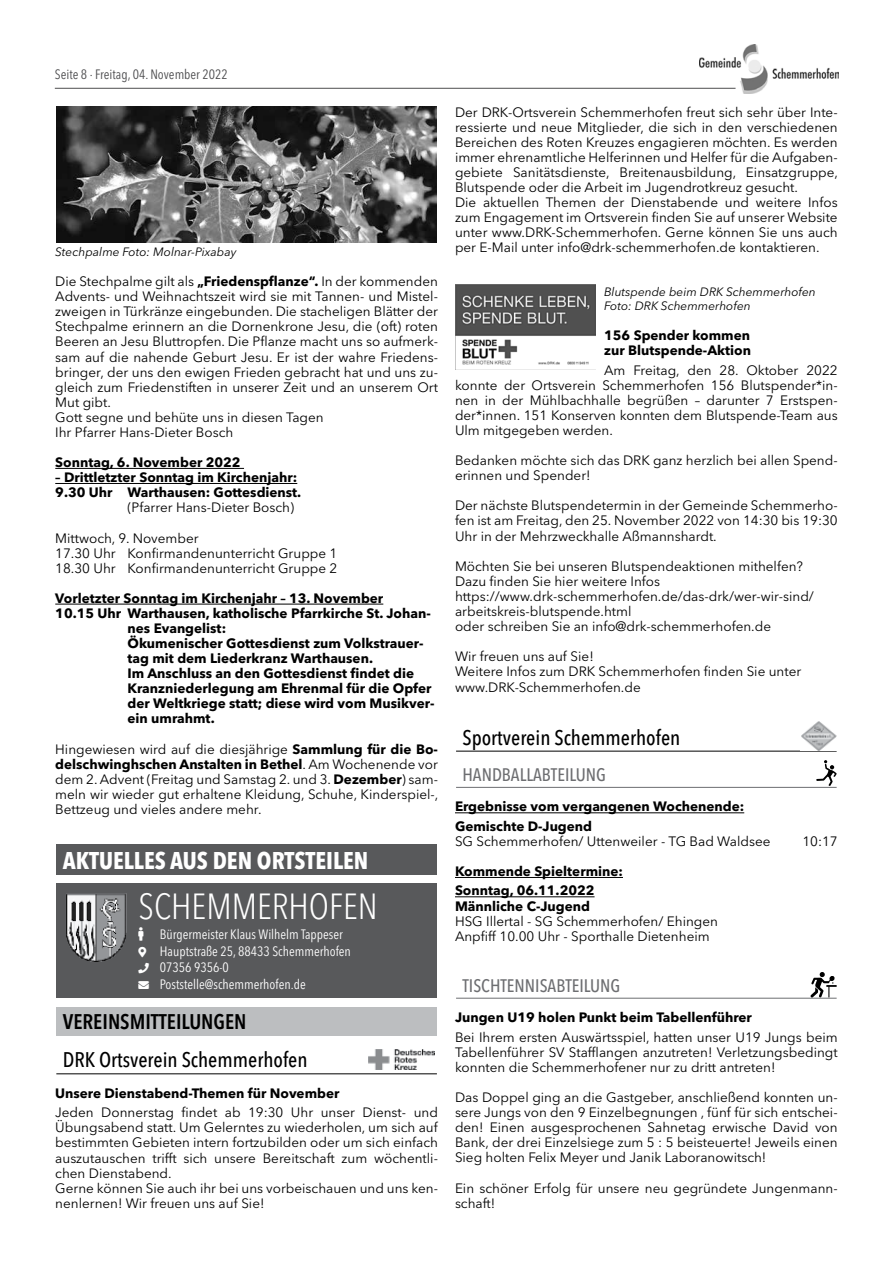
<style>
.page{position:relative;width:893px;height:1263px;background:#fff}
.page>*{position:absolute;margin:0;border:0;box-sizing:border-box;transform-origin:0 0}
.t1{font:300 condensed 36px "Avenir Next W1 G";color:#fff}
.t2{font:700 condensed 24px "Avenir Next W1 G";color:#fff}
.t3{font:500 condensed 21px "Avenir Next W1 G";color:#000}
.t4{font:21px "Avenir Next W1 G Cn Demi";color:#000}
.t5{font:500 condensed 18px "Avenir Next W1 G";color:#6d6e71}
.t6{font:13.5px/15.1px "Avenir Next W1 G";color:#000}
.t7{font:700 13.5px/15.1px "Avenir Next W1 G";color:#000}
.t8{font:condensed 13.5px/16.5px "Avenir Next W1 G";color:#fff}
.t9{font:condensed 13.5px "Avenir Next W1 G";color:#4d4d4f}
.t10{font:italic 12px/13.6px "Avenir Next W1 G";color:#000}
.s1{font-weight:700}
</style>
<div class="page">
<img style="left:699px;top:44px;width:139px;height:50px">
<hr style="left:55px;top:88px;width:680px;height:1px;background:#4d4d4f">
<hr style="left:55px;top:468px;width:189px;height:1px;background:#000">
<hr style="left:55px;top:483px;width:242px;height:1px;background:#000">
<hr style="left:55px;top:604px;width:328px;height:1px;background:#000">
<img style="left:56px;top:106px;width:381px;height:136px">
<div style="left:56px;top:844px;width:381px;height:31px;background:#58595b"></div>
<div style="left:56px;top:883px;width:381px;height:115px;background:#58595b"></div>
<img style="left:66px;top:893px;width:61px;height:69px">
<div style="left:56px;top:1007px;width:381px;height:28px;background:#bcbec0"></div>
<hr style="left:56px;top:1073px;width:381px;height:1px;background:#000">
<img style="left:369px;top:1049px;width:66px;height:21px">
<hr style="left:455px;top:812px;width:289px;height:1px;background:#000">
<hr style="left:455px;top:877px;width:168px;height:1px;background:#000">
<hr style="left:455px;top:896px;width:140px;height:1px;background:#000">
<hr style="left:456px;top:751px;width:381px;height:1px;background:#000">
<img style="left:801px;top:722px;width:36px;height:29px">
<hr style="left:456px;top:787px;width:381px;height:1px;background:#6d6e71">
<svg style="left:816px;top:760px;width:21px;height:26px"></svg>
<hr style="left:456px;top:998px;width:381px;height:1px;background:#6d6e71">
<svg style="left:810px;top:972px;width:27px;height:25px"></svg>
<img style="left:455px;top:285px;width:141px;height:85px">
<p class="t9" style="left:55px;top:63px;width:175px">Seite 8 · Freitag, 04. N ovember 2022</p>
<p class="t10" style="left:55px;top:244px;width:183px">Stechpalme Foto: Molnar-Pixabay</p>
<p class="t6" style="left:55px;top:273px;width:384px">Die Stechpalme gilt als <span class="s1">„Friedenspflanze“.</span> In der kommenden Advents- und Weihnachtszeit wird sie mit Tannen- und Mistel&shy;zweigen in Türkränze eingebunden. Die stacheligen Blätter der Stechpalme erinnern an die Dornenkrone Jesu, die (oft) roten Beeren an Jesu Bluttropfen. Die Pflanze macht uns so aufmerk&shy;sam auf die nahende Geburt Jesu. Er ist der wahre Friedens&shy;bringer, der uns den ewigen Frieden gebracht hat und uns zu&shy;gleich zum Friedenstiften in unserer Zeit und an unserem Ort Mut gibt.<br>Gott segne und behüte uns in diesen Tagen<br>Ihr Pfarrer Hans-Dieter Bosch</p>
<p class="t7" style="left:55px;top:454px;width:187px">Sonntag, 6. November 2022</p>
<p class="t7" style="left:55px;top:469px;width:248px">– Drittletzter Sonntag im Kirchenjahr:<br>9.30 Uhr Warthausen: Gottesdienst.</p>
<p class="t6" style="left:128px;top:499px;width:168px">(Pfarrer Hans-Dieter Bosch)</p>
<p class="t6" style="left:55px;top:529px;width:284px">Mittwoch, 9. November<br>17.30 Uhr Konfirmandenunterricht Gruppe 1<br>18.30 Uhr Konfirmandenunterricht Gruppe 2</p>
<p class="t7" style="left:55px;top:589px;width:330px">Vorletzter Sonntag im Kirchenjahr – 13. November</p>
<p class="t7" style="left:55px;top:604px;width:377px">10.15 Uhr Warthausen, katholische Pfarrkirche St. Johan-</p>
<p class="t7" style="left:128px;top:620px;width:100px">nes Evangelist:</p>
<p class="t7" style="left:128px;top:635px;width:297px">Ökumenischer Gottesdienst zum Volkstrauer-</p>
<p class="t7" style="left:128px;top:650px;width:247px">tag mit dem Liederkranz Warthausen.</p>
<p class="t7" style="left:128px;top:665px;width:288px">Im Anschluss an den Gottesdienst findet die</p>
<p class="t7" style="left:128px;top:680px;width:305px">Kranzniederlegung am Ehrenmal für die Opfer</p>
<p class="t7" style="left:128px;top:695px;width:308px">der Weltkriege statt; diese wird vom Musikver-</p>
<p class="t7" style="left:128px;top:710px;width:89px">ein umrahmt.</p>
<p class="t6" style="left:55px;top:740px;width:385px;text-align:justify">Hingewiesen wird auf die diesjährige <span class="s1">Sammlung für die Bo&shy;delschwinghschen Anstalten in Bethel</span>. Am Wochenende vor dem 2. Advent (Freitag und Samstag 2. und 3. <span class="s1">Dezember</span>) sam&shy;meln wir wieder gut erhaltene Kleidung, Schuhe, Kinderspiel-, Bettzeug und vieles andere mehr.</p>
<h2 class="t2" style="left:63px;top:841px;width:307px">AKTUELLES AUS DEN ORTSTEILEN</h2>
<h1 class="t1" style="left:139px;top:878px;width:241px">SCHEMMERHOFEN</h1>
<p class="t8" style="left:160px;top:925px;width:193px;text-indent:-21px">♂ Bürgermeister Klaus Wilhelm Tappeser<br>Hauptstraße 25, 88433 Schemmerhofen<br>07356 9356-0<br>Poststelle@schemmerhofen.de</p>
<h3 class="t4" style="left:63px;top:1005px;width:185px">VEREINSMITTEILUNGEN</h3>
<h3 class="t3" style="left:63px;top:1043px;width:246px">DRK Ortsverein Schemmerhofen</h3>
<p class="t7" style="left:55px;top:1084px;width:286px">Unsere Dienstabend-Themen für November</p>
<p class="t6" style="left:55px;top:1104px;width:384px">Jeden Donnerstag findet ab 19:30 Uhr unser Dienst- und Übungsabend statt. Um Gelerntes zu wiederholen, um sich auf bestimmten Gebieten intern fortzubilden oder um sich einfach auszutauschen trifft sich unsere Bereitschaft zum wöchentli&shy;chen Dienstabend.<br>Gerne können Sie auch ihr bei uns vorbeischauen und uns ken&shy;nenlernen! Wir freuen uns auf Sie!</p>
<p class="t6" style="left:455px;top:103px;width:385px">Der DRK-Ortsverein Schemmerhofen freut sich sehr über Inte&shy;ressierte und neue Mitglieder, die sich in den verschiedenen Bereichen des Roten Kreuzes engagieren möchten. Es werden immer ehrenamtliche Helferinnen und Helfer für die Aufgaben&shy;gebiete Sanitätsdienste, Breitenausbildung, Einsatzgruppe, Blutspende oder die Arbeit im Jugendrotkreuz gesucht.<br>Die aktuellen Themen der Dienstabende und weitere Infos zum Engagement im Ortsverein finden Sie auf unserer Website unter www.DRK-Schemmerhofen. Gerne können Sie uns auch per E-Mail unter info@drk-schemmerhofen.de kontaktieren.</p>
<p class="t10" style="left:604px;top:284px;width:213px">Blutspende beim DRK Schemmerhofen<br>Foto: DRK Schemmerhofen</p>
<p class="t7" style="left:604px;top:327px;width:148px">156 Spender kommen zur Blutspende-Aktion</p>
<p class="t6" style="left:455px;top:361px;width:384px;text-align:justify;text-indent:149px">Am Freitag, den 28. Oktober 2022 konnte der Ortsverein Schemmerhofen 156 Blutspender*in&shy;nen in der Mühlbachhalle begrüßen – darunter 7 Erstspen&shy;der*innen. 151 Konserven konnten dem Blutspende-Team aus Ulm mitgegeben werden.</p>
<p class="t6" style="left:455px;top:452px;width:384px">Bedanken möchte sich das DRK ganz herzlich bei allen Spend&shy;erinnen und Spender!</p>
<p class="t6" style="left:455px;top:497px;width:384px;text-align:justify">Der nächste Blutspendetermin in der Gemeinde Schemmerho&shy;fen ist am Freitag, den 25. November 2022 von 14:30 bis 19:30<br>Uhr in der Mehrzweckhalle Aßmannshardt.</p>
<p class="t6" style="left:455px;top:557px;width:360px">Möchten Sie bei unseren Blutspendeaktionen mithelfen?<br>Dazu finden Sie hier weitere Infos https://www.drk-schemmerhofen.de/das-drk/wer-wir-sind/ arbeitskreis-blutspende.html<br>oder schreiben Sie an info@drk-schemmerhofen.de</p>
<p class="t6" style="left:455px;top:648px;width:348px">Wir freuen uns auf Sie!<br>Weitere Infos zum DRK Schemmerhofen finden Sie unter www.DRK-Schemmerhofen.de</p>
<h3 class="t3" style="left:462px;top:721px;width:219px">Sportverein Schemmerhofen</h3>
<h3 class="t5" style="left:462px;top:760px;width:145px">HANDBALLABTEILUNG</h3>
<p class="t7" style="left:455px;top:796px;width:291px;line-height:19.4px">Ergebnisse vom vergangenen Wochenende:<br>Gemischte D-Jugend</p>
<p class="t6" style="left:455px;top:832px;width:317px">SG Schemmerhofen/ Uttenweiler - TG Bad Waldsee</p>
<p class="t6" style="left:802px;top:832px;width:37px">10:17</p>
<p class="t7" style="left:455px;top:861px;width:169px;line-height:19.4px">Kommende Spieltermine:<br>Sonntag, 06.11.2022</p>
<p class="t7" style="left:455px;top:897px;width:136px">Männliche C-Jugend</p>
<p class="t6" style="left:455px;top:912px;width:264px">HSG Illertal - SG Schemmerhofen/ Ehingen<br>Anpfiff 10.00 Uhr - Sporthalle Dietenheim</p>
<h3 class="t5" style="left:462px;top:971px;width:159px">TISCHTENNISABTEILUNG</h3>
<p class="t7" style="left:455px;top:1009px;width:298px">Jungen U19 holen Punkt beim Tabellenführer</p>
<p class="t6" style="left:455px;top:1028px;width:384px;text-align:justify">Bei Ihrem ersten Auswärtsspiel, hatten unser U19 Jungs beim Tabellenführer SV Stafflangen anzutreten! Verletzungsbedingt konnten die Schemmerhofener nur zu dritt antreten!</p>
<p class="t6" style="left:455px;top:1088px;width:384px;text-align:justify">Das Doppel ging an die Gastgeber, anschließend konnten un&shy;sere Jungs von den 9 Einzelbegnungen , fünf für sich entschei&shy;den! Einen ausgesprochenen Sahnetag erwische David von Bank, der drei Einzelsiege zum 5 : 5 beisteuerte! Jeweils einen Sieg holten Felix Meyer und Janik Laboranowitsch!</p>
<p class="t6" style="left:455px;top:1179px;width:384px">Ein schöner Erfolg für unsere neu gegründete Jungenmann&shy;schaft!</p>
</div>
